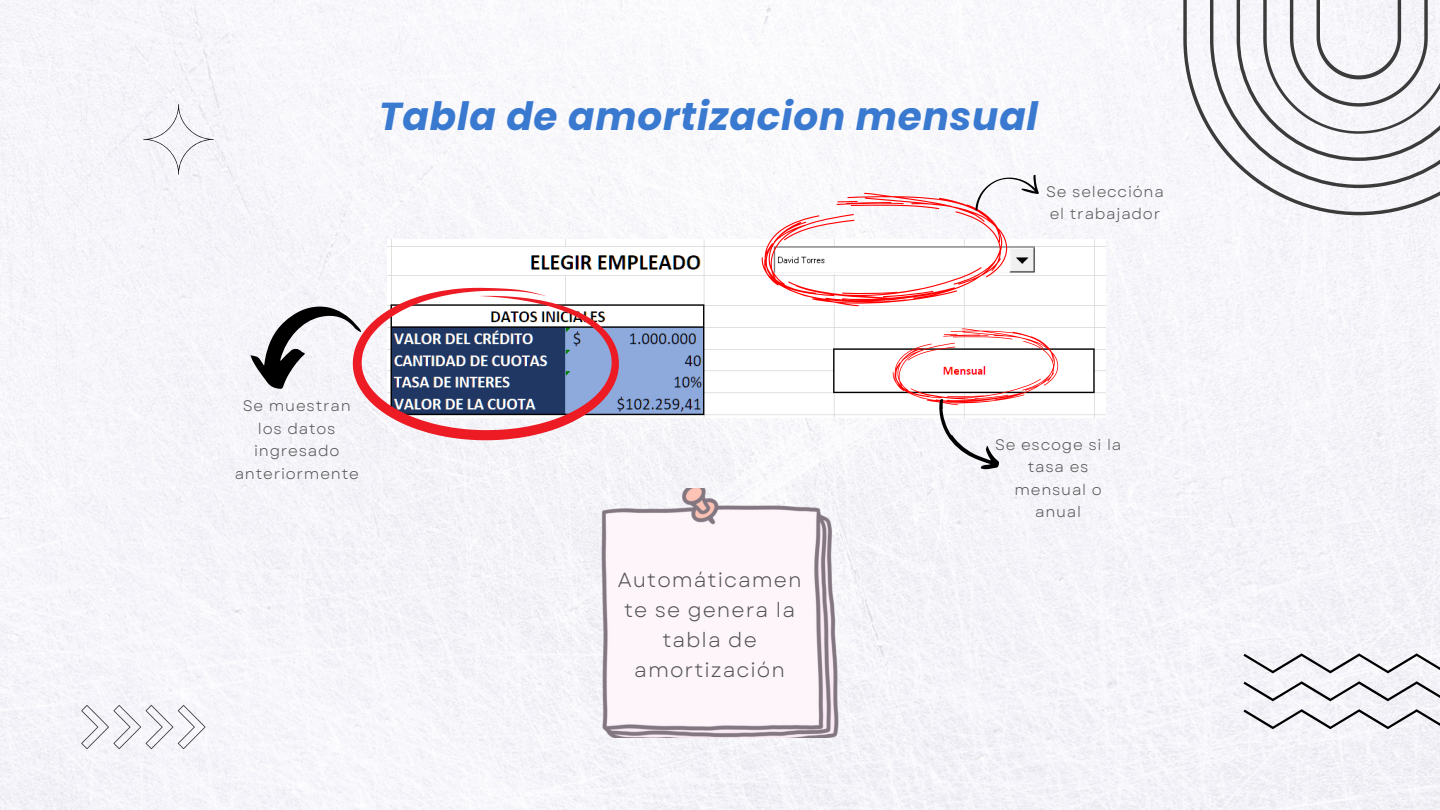
<style>
.page{position:relative;width:1440px;height:810px;background:#f6f5fa}
.page>*{position:absolute;margin:0;border:0;box-sizing:border-box;transform-origin:0 0}
.t1{font:italic 700 39px "Poppins";letter-spacing:.02em;color:#3979cf}
.t2{font:20.5px/30px "Garet";letter-spacing:.05em;color:#545454;text-align:center}
.t3{font:15.2px/22.3px "Garet";letter-spacing:.05em;color:#545454;text-align:center}
</style>
<div class="page">
<svg style="left:1183px;top:0;width:257px;height:215px;fill:#f5f5fa"></svg>
<svg style="left:1243px;top:653px;width:197px;height:76px"></svg>
<svg style="left:143px;top:104px;width:71px;height:71px"></svg>
<svg style="left:81px;top:705px;width:125px;height:44px"></svg>
<img style="left:388px;top:240px;width:717px;height:177px">
<svg style="left:762px;top:175px;width:277px;height:131px"></svg>
<svg style="left:250px;top:288px;width:369px;height:152px"></svg>
<svg style="left:893px;top:328px;width:165px;height:151px"></svg>
<img style="left:602px;top:489px;width:236px;height:248px">
<h1 class="t1" style="left:379px;top:89px;width:661px">Tabla de amortizacion mensual</h1>
<p class="t3" style="left:1046px;top:181px;width:119px;text-align:left">Se seleccióna el trabajador</p>
<p class="t3" style="left:235px;top:395px;width:126px">Se muestran los datos ingresado anteriormente</p>
<h2 class="t2" style="left:618px;top:565px;width:185px">Automáticamen te se genera la tabla de amortización</h2>
<p class="t3" style="left:995px;top:434px;width:128px">Se escoge si la tasa es mensual o anual</p>
</div>
